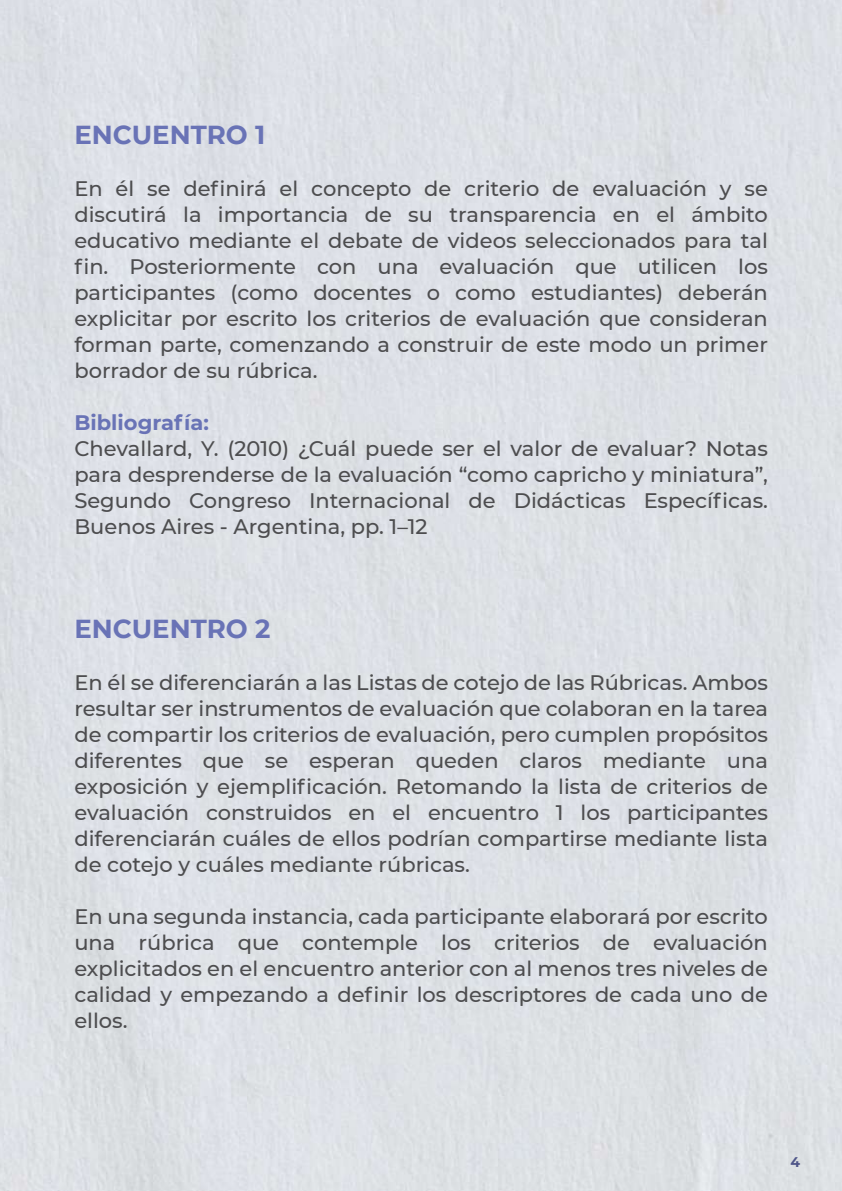
<style>
.page{position:relative;width:842px;height:1191px;background:#fff}
.page>*{position:absolute;margin:0;border:0;box-sizing:border-box;transform-origin:0 0}
.t1{font:700 26px "Montserrat";color:#6973b6}
.t2{font:500 21px/26px "Montserrat";color:#4d4d4f;text-align:justify}
.t3{font:700 21px "Montserrat";color:#6973b6}
.t4{font:700 14px "Montserrat";color:#4f5689}
</style>
<div class="page">
<p class="t1" style="left:74px;top:116px;width:192px">ENCUENTRO 1</p>
<p class="t2" style="left:74px;top:175px;width:695px">En él se definirá el concepto de criterio de evaluación y se discutirá la importancia de su transparencia en el ámbito educativo mediante el debate de videos seleccionados para tal fin. Posteriormente con una evaluación que utilicen los participantes (como docentes o como estudiantes) deberán explicitar por escrito los criterios de evaluación que consideran forman parte, comenzando a construir de este modo un primer borrador de su rúbrica.</p>
<p class="t3" style="left:74px;top:407px;width:136px">Bibliografía:</p>
<p class="t2" style="left:74px;top:435px;width:695px">Chevallard, Y. (2010) ¿Cuál puede ser el valor de evaluar? Notas para desprenderse de la evaluación “como capricho y miniatura”, Segundo Congreso Internacional de Didácticas Específicas.<br>Buenos Aires - Argentina, pp. 1–12</p>
<p class="t1" style="left:74px;top:610px;width:198px">ENCUENTRO 2</p>
<p class="t2" style="left:74px;top:669px;width:695px">En él se diferenciarán a las Listas de cotejo de las Rúbricas. Ambos resultar ser instrumentos de evaluación que colaboran en la tarea de compartir los criterios de evaluación, pero cumplen propósitos diferentes que se esperan queden claros mediante una exposición y ejemplificación. Retomando la lista de criterios de evaluación construidos en el encuentro 1 los participantes diferenciarán cuáles de ellos podrían compartirse mediante lista de cotejo y cuáles mediante rúbricas.</p>
<p class="t2" style="left:74px;top:903px;width:695px">En una segunda instancia, cada participante elaborará por escrito una rúbrica que contemple los criterios de evaluación explicitados en el encuentro anterior con al menos tres niveles de calidad y empezando a definir los descriptores de cada uno de ellos.</p>
<p class="t4" style="left:791px;top:1152px;width:11px">4</p>
</div>
